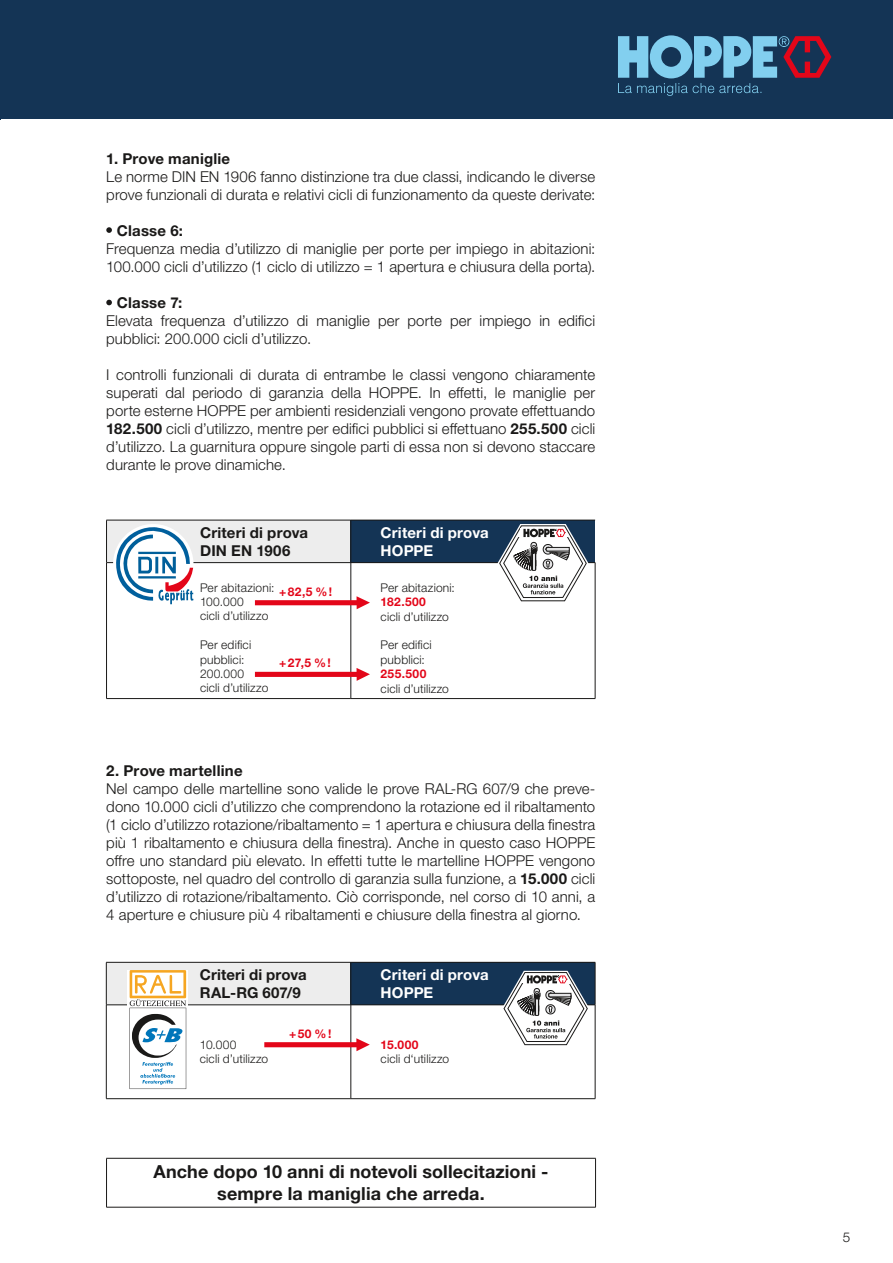
<style>
.page{position:relative;width:893px;height:1263px;background:#fff}
.page>*{position:absolute;margin:0;border:0;box-sizing:border-box;transform-origin:0 0}
.t1{font:700 18px/21.6px "Helvetica Neue LTW1 G";letter-spacing:.005em;color:#1a1918;text-align:center}
.t2{font:300 15px/18px "Helvetica Neue LTW1 G";letter-spacing:.005em;color:#1a1918}
.t3{font:700 15px/18px "Helvetica Neue LTW1 G";letter-spacing:.015em;color:#1a1918}
.t4{font:700 15px/18px "Helvetica Neue LTW1 G";letter-spacing:.01em;color:#fff}
.t5{font:300 13.5px "Helvetica Neue LTW1 G";color:#1a1918}
.t6{font:300 12px/14.4px "Helvetica Neue LTW1 G";letter-spacing:.015em;color:#1a1918}
.t7{font:700 12px "Helvetica Neue LTW1 G";letter-spacing:.035em;color:#e30619}
.s1{font-weight:700}
</style>
<div class="page">
<div style="left:0;top:0;width:893px;height:119px;background:#143455"></div>
<svg style="left:618px;top:35px;width:213px;height:61px"></svg>
<svg style="left:106px;top:227px;width:6px;height:6px"></svg>
<svg style="left:106px;top:300px;width:6px;height:5px"></svg>
<hr style="left:106px;top:1158px;width:490px;height:1px;background:#1a1918">
<hr style="left:106px;top:1158px;width:1px;height:49px;background:#1a1918">
<hr style="left:595px;top:1158px;width:1px;height:49px;background:#1a1918">
<hr style="left:106px;top:1207px;width:490px;height:1px;background:#1a1918">
<div style="left:107px;top:520px;width:244px;height:43px;background:#ededed"></div>
<div style="left:351px;top:520px;width:244px;height:43px;background:#143455"></div>
<hr style="left:106px;top:520px;width:245px;height:1px;background:#1a1918">
<hr style="left:106px;top:520px;width:1px;height:42px;background:#1a1918">
<hr style="left:351px;top:520px;width:244px;height:1px;background:#1a1918">
<hr style="left:351px;top:520px;width:1px;height:42px;background:#1a1918">
<hr style="left:106px;top:562px;width:245px;height:1px;background:#1a1918">
<hr style="left:106px;top:563px;width:1px;height:135px;background:#1a1918">
<hr style="left:351px;top:562px;width:244px;height:1px;background:#1a1918">
<hr style="left:351px;top:563px;width:1px;height:135px;background:#1a1918">
<hr style="left:595px;top:563px;width:1px;height:135px;background:#1a1918">
<hr style="left:106px;top:698px;width:245px;height:1px;background:#1a1918">
<hr style="left:351px;top:698px;width:244px;height:1px;background:#1a1918">
<svg style="left:116px;top:527px;width:77px;height:77px"></svg>
<svg style="left:255px;top:668px;width:115px;height:13px"></svg>
<svg style="left:255px;top:596px;width:115px;height:13px"></svg>
<svg style="left:497px;top:524px;width:91px;height:78px"></svg>
<div style="left:106px;top:962px;width:245px;height:43px;background:#ededed"></div>
<div style="left:351px;top:962px;width:244px;height:43px;background:#143455"></div>
<hr style="left:106px;top:962px;width:245px;height:1px;background:#1a1918">
<hr style="left:106px;top:962px;width:1px;height:43px;background:#1a1918">
<hr style="left:351px;top:962px;width:244px;height:1px;background:#1a1918">
<hr style="left:351px;top:962px;width:1px;height:43px;background:#1a1918">
<hr style="left:595px;top:962px;width:1px;height:43px;background:#1a1918">
<hr style="left:106px;top:1004px;width:245px;height:1px;background:#1a1918">
<hr style="left:106px;top:1005px;width:1px;height:93px;background:#1a1918">
<hr style="left:351px;top:1004px;width:244px;height:1px;background:#1a1918">
<hr style="left:351px;top:1005px;width:1px;height:93px;background:#1a1918">
<hr style="left:595px;top:1005px;width:1px;height:93px;background:#1a1918">
<hr style="left:106px;top:1098px;width:245px;height:1px;background:#1a1918">
<hr style="left:351px;top:1098px;width:244px;height:1px;background:#1a1918">
<svg style="left:128px;top:970px;width:60px;height:119px"></svg>
<svg style="left:130px;top:970px;width:56px;height:119px"></svg>
<svg style="left:264px;top:1038px;width:106px;height:13px"></svg>
<svg style="left:502px;top:971px;width:87px;height:75px"></svg>
<p class="t3" style="left:106px;top:149px;width:125px">1. Prove maniglie</p>
<p class="t2" style="left:106px;top:167px;width:490px">Le norme DIN EN 1906 fanno distinzione tra due classi, indicando le diverse prove funzionali di durata e relativi cicli di funzionamento da queste derivate:</p>
<p class="t3" style="left:117px;top:221px;width:68px">Classe 6:</p>
<p class="t2" style="left:106px;top:239px;width:490px">Frequenza media d’utilizzo di maniglie per porte per impiego in abitazioni:<br>100.000 cicli d’utilizzo (1 ciclo di utilizzo = 1 apertura e chiusura della porta).</p>
<p class="t3" style="left:117px;top:293px;width:67px">Classe 7:</p>
<p class="t2" style="left:106px;top:311px;width:490px">Elevata frequenza d’utilizzo di maniglie per porte per impiego in edifici pubblici: 200.000 cicli d’utilizzo.</p>
<p class="t2" style="left:106px;top:365px;width:490px;text-align:justify">I controlli funzionali di durata di entrambe le classi vengono chiaramente superati dal periodo di garanzia della HOPPE. In effetti, le maniglie per porte esterne HOPPE per ambienti residenziali vengono provate effettuando <span class="s1">182.500</span> cicli d’utilizzo, mentre per edifici pubblici si effettuano <span class="s1">255.500</span> cicli d’utilizzo. La guarnitura oppure singole parti di essa non si devono staccare durante le prove dinamiche.</p>
<p class="t3" style="left:200px;top:523px;width:110px">Criteri di prova<br>DIN EN 1906</p>
<p class="t4" style="left:381px;top:523px;width:110px">Criteri di prova<br>HOPPE</p>
<p class="t6" style="left:200px;top:580px;width:76px">Per abitazioni:<br>100.000<br>cicli d’utilizzo</p>
<p class="t6" style="left:200px;top:638px;width:70px">Per edifici pubblici:<br>200.000<br>cicli d’utilizzo</p>
<p class="t6" style="left:381px;top:580px;width:76px">Per abitazioni:</p>
<p class="t7" style="left:381px;top:594px;width:47px">182.500</p>
<p class="t6" style="left:381px;top:609px;width:70px">cicli d’utilizzo</p>
<p class="t6" style="left:381px;top:638px;width:53px">Per edifici pubblici:</p>
<p class="t7" style="left:381px;top:666px;width:47px">255.500</p>
<p class="t6" style="left:381px;top:681px;width:70px">cicli d’utilizzo</p>
<p class="t7" style="left:279px;top:585px;width:55px">+82,5 %!</p>
<p class="t7" style="left:279px;top:655px;width:53px">+27,5 %!</p>
<p class="t3" style="left:106px;top:761px;width:138px">2. Prove martelline</p>
<p class="t2" style="left:106px;top:779px;width:490px;text-align:justify">Nel campo delle martelline sono valide le prove RAL-RG 607/9 che preve&shy;dono 10.000 cicli d’utilizzo che comprendono la rotazione ed il ribaltamento (1 ciclo d’utilizzo rotazione/ribaltamento = 1 apertura e chiusura della finestra più 1 ribaltamento e chiusura della finestra). Anche in questo caso HOPPE offre uno standard più elevato. In effetti tutte le martelline HOPPE vengono sottoposte, nel quadro del controllo di garanzia sulla funzione, a <span class="s1">15.000</span> cicli d’utilizzo di rotazione/ribaltamento. Ciò corrisponde, nel corso di 10 anni, a 4 aperture e chiusure più 4 ribaltamenti e chiusure della finestra al giorno.</p>
<p class="t3" style="left:200px;top:965px;width:109px">Criteri di prova<br>RAL-RG 607/9</p>
<p class="t4" style="left:381px;top:965px;width:110px">Criteri di prova<br>HOPPE</p>
<p class="t7" style="left:289px;top:1026px;width:44px">+50 %!</p>
<p class="t6" style="left:200px;top:1037px;width:70px">10.000<br>cicli d’utilizzo</p>
<p class="t7" style="left:381px;top:1037px;width:40px">15.000</p>
<p class="t6" style="left:381px;top:1052px;width:70px">cicli d‘utilizzo</p>
<p class="t1" style="left:154px;top:1161px;width:396px">Anche dopo 10 anni di notevoli sollecitazioni - sempre la maniglia che arreda.</p>
<p class="t5" style="left:843px;top:1229px;width:9px">5</p>
</div>
